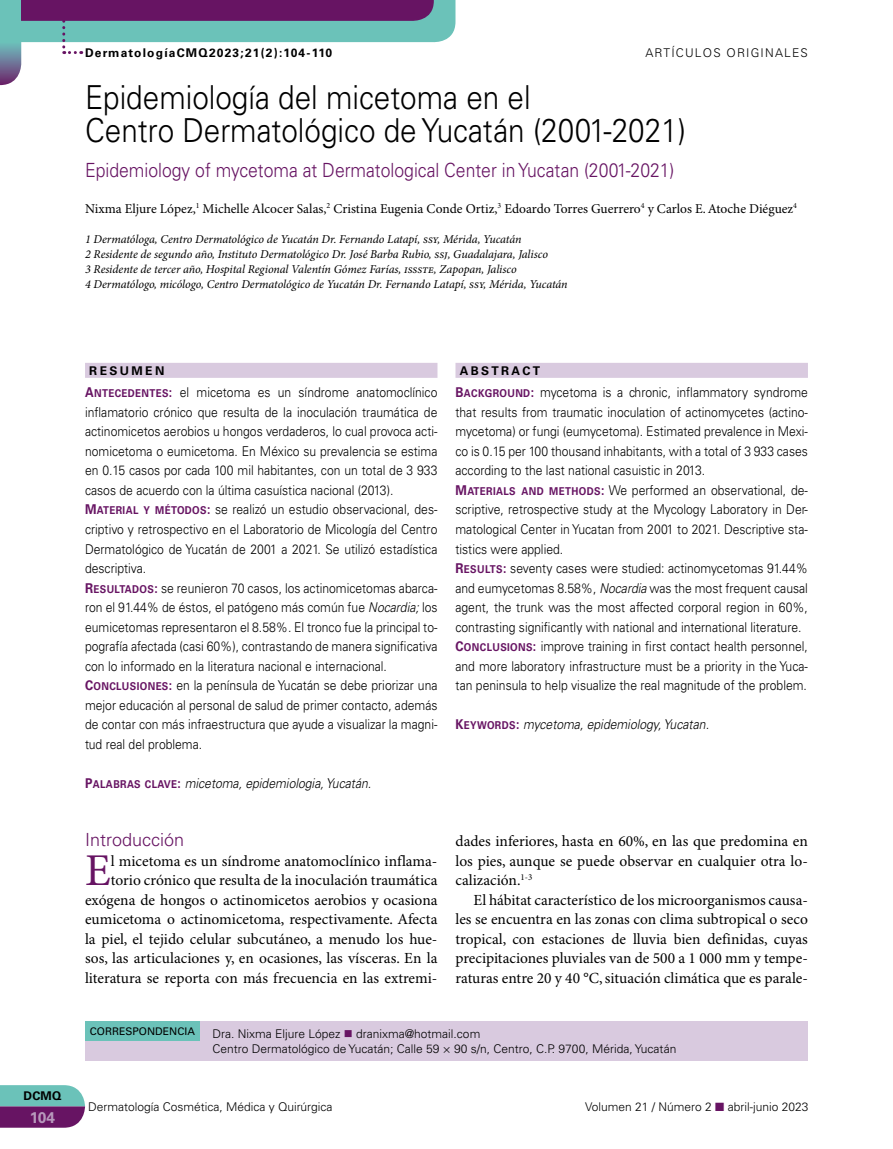
<style>
.page{position:relative;width:893px;height:1149px;background:#fff}
.page>*{position:absolute;margin:0;border:0;box-sizing:border-box;transform-origin:0 0}
.t1{font:45.45px "Minion Pro";color:#671463}
.t2{font:300 33px/33px "Univers LT Std";color:#000;scale:.9 1}
.t3{font:300 19.5px "Univers LT Std";color:#671463;scale:.9 1}
.t4{font:300 18px "Univers LT Std";color:#671463}
.t5{font:15.45px/19.5px "Minion Pro";letter-spacing:-.005em;color:#000;text-align:justify}
.t6{font:700 15.45px "Univers LT Std";color:#b799bc}
.t7{font:300 13.5px/19.5px "Univers LT Std";color:#000;scale:.9 1}
.t8{font:13.5px "Minion Pro";color:#000}
.t9{font:italic 300 13.5px "Univers LT Std";color:#000;scale:.9 1}
.t10{font:italic 12px/15px "Minion Pro";letter-spacing:-.005em;color:#000}
.t11{font:300 12px/15px "Univers LT Std";color:#000}
.t12{font:700 12px "Univers LT Std";letter-spacing:.1em;color:#000}
.t13{font:300 12px "Univers LT Std";letter-spacing:.1em;color:#000}
.t14{font:700 12px "Univers LT Std";letter-spacing:.2em;color:#000}
.t15{font:10.5px "Univers LT Std";color:#000}
.s1{font-family:"Univers LT Std Bold SC800";font-weight:400;color:#671463}
.s2{font-family:"Univers LT Std Bold SC800";font-weight:400;font-size:10.8px;color:#671463}
.s3{font-style:italic}
.s4{font-family:"Univers LT Std Bold SC800";font-weight:400;font-style:normal;color:#671463}
.s5{font-family:"Univers LT Std Bold SC800";font-weight:400;font-style:normal;font-size:10.8px;color:#671463}
.s6{color:#671463}
</style>
<div class="page">
<svg style="left:0;top:0;width:455px;height:85px"></svg>
<svg style="left:0;top:1085px;width:85px;height:42px;background:#717494"></svg>
<div style="left:0;top:0;width:21px;height:42px;background:#6bc2b9"></div>
<div style="left:455px;top:363px;width:353px;height:15px;background:#d9cadf"></div>
<div style="left:85px;top:363px;width:352px;height:15px;background:#d9cadf"></div>
<div style="left:85px;top:1021px;width:723px;height:39px;background:#d9cadf"></div>
<div style="left:85px;top:1021px;width:115px;height:19px;background:#6bc2b9"></div>
<p class="t12" style="left:85px;top:46px;width:249px">DermatologíaCMQ2023;21(2):104-110</p>
<p class="t13" style="left:645px;top:46px;width:164px">ARTÍCULOS ORIGINALES</p>
<h2 class="t2" style="left:85px;top:81px;width:669px">Epidemiología del micetoma en el<br>Centro Dermatológico de Yucatán (2001-2021)</h2>
<h3 class="t3" style="left:85px;top:158px;width:656px">Epidemiology of mycetoma at Dermatological Center in Yucatan (2001-2021)</h3>
<p class="t8" style="left:85px;top:200px;width:713px">Nixma Eljure López,<sup>1</sup> Michelle Alcocer Salas,<sup>2</sup> Cristina Eugenia Conde Ortiz,<sup>3</sup> Edoardo Torres Guerrero<sup>4</sup> y Carlos E. Atoche Diéguez<sup>4</sup></p>
<p class="t10" style="left:85px;top:231px;width:484px">1 Dermatóloga, Centro Dermatológico de Yucatán Dr. Fernando Latapí, ssy, Mérida, Yucatán<br>2 Residente de segundo año, Instituto Dermatológico Dr. José Barba Rubio, ssj, Guadalajara, Jalisco<br>3 Residente de tercer año, Hospital Regional Valentín Gómez Farías, issste, Zapopan, Jalisco<br>4 Dermatólogo, micólogo, Centro Dermatológico de Yucatán Dr. Fernando Latapí, ssy, Mérida, Yucatán</p>
<p class="t12" style="left:23px;top:1088px;width:40px">DCMQ</p>
<p class="t6" style="left:30px;top:1107px;width:27px">104</p>
<p class="t14" style="left:89px;top:363px;width:77px">RESUMEN</p>
<p class="t7" style="left:85px;top:383px;width:393px"><span class="s1">A</span><span class="s2">NTECEDENTES</span><span class="s1">:</span> el micetoma es un síndrome anatomoclínico inflamatorio crónico que resulta de la inoculación traumática de actinomicetos aerobios u hongos verdaderos, lo cual provoca acti&shy;nomicetoma o eumicetoma. En México su prevalencia se estima en 0.15 casos por cada 100 mil habitantes, con un total de 3 933 casos de acuerdo con la última casuística nacional (2013).<br><span class="s1">M</span><span class="s2">ATERIAL Y M ÉTODOS</span><span class="s1">:</span> se realizó un estudio observacional, des&shy;criptivo y retrospectivo en el Laboratorio de Micología del Centro Dermatológico de Yucatán de 2001 a 2021. Se utilizó estadística descriptiva.<br><span class="s1">R</span><span class="s2">ESULTADOS</span><span class="s1">:</span> se reunieron 70 casos, los actinomicetomas abarca&shy;ron el 91.44% de éstos, el patógeno más común fue <span class="s3">Nocardia;</span> los eumicetomas representaron el 8.58%. El tronco fue la principal to&shy;pografía afectada (casi 60%), contrastando de manera significativa con lo informado en la literatura nacional e internacional.<br><span class="s1">C</span><span class="s2">ONCLUSIONES</span><span class="s1">:</span> en la península de Yucatán se debe priorizar una mejor educación al personal de salud de primer contacto, además de contar con más infraestructura que ayude a visualizar la magni&shy;tud real del problema.</p>
<p class="t9" style="left:85px;top:774px;width:320px"><span class="s4">P</span><span class="s5">ALABRAS CLAVE</span><span class="s4">:</span> micetoma, epidemiologia, Yucatán.</p>
<h3 class="t4" style="left:85px;top:828px;width:101px">Introducción</h3>
<h1 class="t1" style="left:85px;top:843px;width:27px">E</h1>
<p class="t5" style="left:85px;top:851px;width:354px;text-align:right">l micetoma es un síndrome anatomoclínico inflama&shy;torio crónico que resulta de la inoculación traumática exógena de hongos o actinomicetos aerobios y ocasiona eumicetoma o actinomicetoma, respectivamente. Afecta la piel, el tejido celular subcutáneo, a menudo los hue&shy;sos, las articulaciones y, en ocasiones, las vísceras. En la literatura se reporta con más frecuencia en las extremi-</p>
<p class="t14" style="left:460px;top:363px;width:82px">ABSTRACT</p>
<p class="t7" style="left:455px;top:383px;width:393px"><span class="s1">B</span><span class="s2">ACKGROUND</span><span class="s1">:</span> mycetoma is a chronic, inflammatory syndrome that results from traumatic inoculation of actinomycetes (actino&shy;mycetoma) or fungi (eumycetoma). Estimated prevalence in Mexi&shy;co is 0.15 per 100 thousand inhabitants, with a total of 3 933 cases according to the last national casuistic in 2013.<br><span class="s1">M</span><span class="s2">ATERIALS AND M ETHODS</span><span class="s1">:</span> We performed an observational, de&shy;scriptive, retrospective study at the Mycology Laboratory in Der&shy;matological Center in Yucatan from 2001 to 2021. Descriptive sta&shy;tistics were applied.<br><span class="s1">R</span><span class="s2">ESULTS</span><span class="s1">:</span> seventy cases were studied: actinomycetomas 91.44% and eumycetomas 8.58%, <span class="s3">Nocardia</span> was the most frequent causal agent, the trunk was the most affected corporal region in 60%, contrasting significantly with national and international literature.<br><span class="s1">C</span><span class="s2">ONCLUSIONS</span><span class="s1">:</span> improve training in first contact health personnel, and more laboratory infrastructure must be a priority in the Yuca&shy;tan peninsula to help visualize the real magnitude of the problem.</p>
<p class="t9" style="left:455px;top:716px;width:283px"><span class="s4">K</span><span class="s5">EYWORDS</span><span class="s4">:</span> mycetoma, epidemiology, Yucatan.</p>
<p class="t5" style="left:455px;top:831px;width:354px">dades inferiores, hasta en 60%, en las que predomina en los pies, aunque se puede observar en cualquier otra lo&shy;calización.<sup>1-3</sup></p>
<p class="t5" style="left:455px;top:890px;width:354px;text-indent:18px">El hábitat característico de los microorganismos causa&shy;les se encuentra en las zonas con clima subtropical o seco tropical, con estaciones de lluvia bien definidas, cuyas precipitaciones pluviales van de 500 a 1 000 mm y tempe&shy;raturas entre 20 y 40 °C, situación climática que es parale-</p>
<p class="t15" style="left:90px;top:1024px;width:107px">CORRESPONDENCIA</p>
<p class="t11" style="left:213px;top:1026px;width:465px">Dra. Nixma Eljure López <span class="s6">■</span> dranixma@hotmail.com<br>Centro Dermatológico de Yucatán; Calle 59 × 90 s/n, Centro, C.P. 9700, Mérida, Yucatán</p>
<p class="t11" style="left:88px;top:1098px;width:246px">Dermatología Cosmética, Médica y Quirúrgica</p>
<p class="t11" style="left:585px;top:1098px;width:225px">Volumen 21 / Número 2 <span class="s6">■</span> abril-junio 2023</p>
</div>
